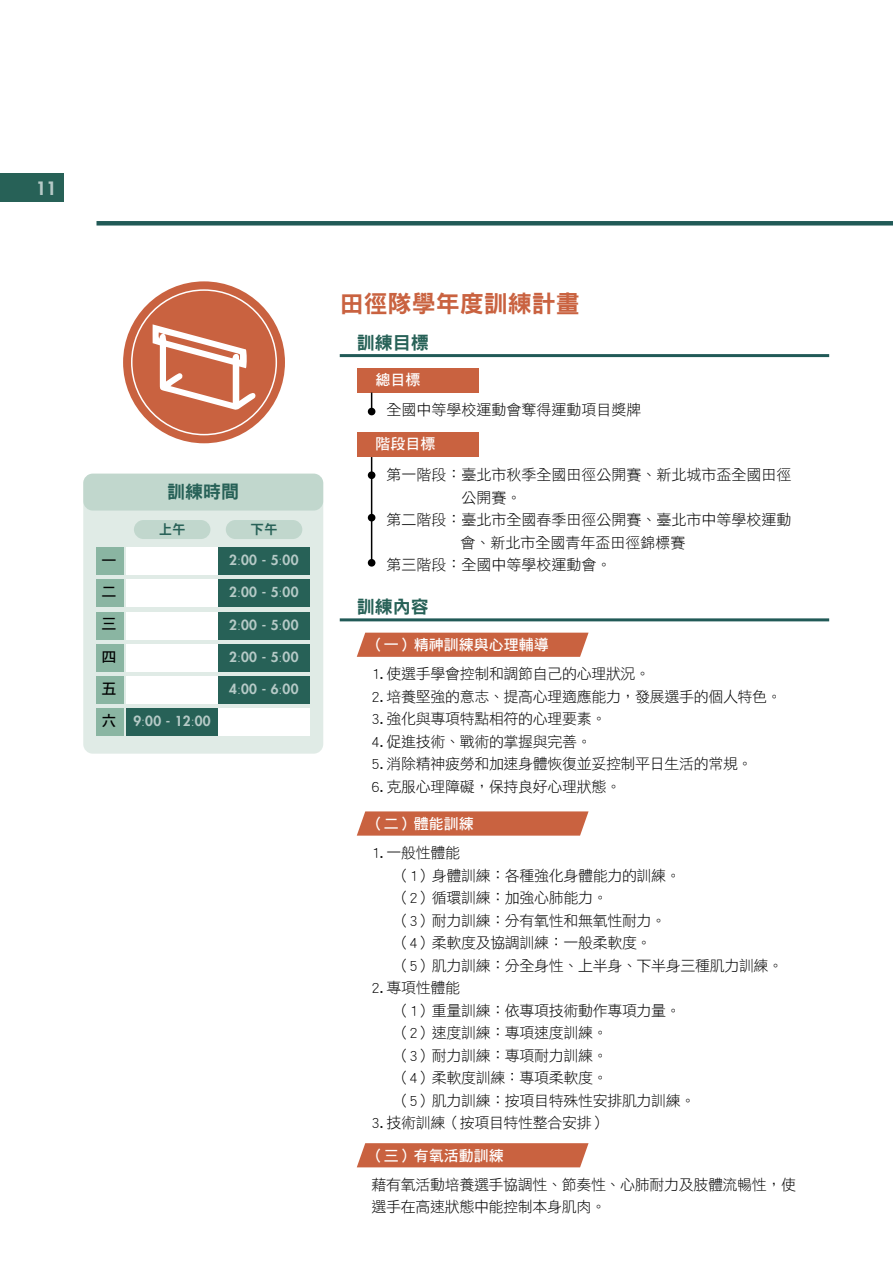
<style>
.page{position:relative;width:893px;height:1263px;background:#fff}
.page>*{position:absolute;margin:0;border:0;box-sizing:border-box;transform-origin:0 0}
.t1{font:24px "DF Hei Std W9";color:#c96240}
.t2{font:18px "DF Hei Std W9";color:#276157}
.t3{font:800 18px "Futura";color:#b6cac7}
.t4{font:15px/22.5px "DF Hei Std W3";letter-spacing:-.025em;color:#000}
.t5{font:15px "DF Hei Std W3";color:#000}
.t6{font:15px "DF Hei Std W7";color:#fff}
.t7{font:15px "DF Hei Std W7";color:#000}
.t8{font:800 13.5px "Futura";letter-spacing:.025em;color:#b6cac7}
.t9{font:13.5px "DF Hei Std W9";color:#276157}
.s1{font-family:"Adobe Ming Std";font-weight:300}
.s2{font-family:"DF Hei Std W7";font-weight:400;font-size:15px;color:#000}
</style>
<div class="page">
<div style="left:96px;top:221px;width:797px;height:5px;background:#215a57"></div>
<div style="left:83px;top:474px;width:240px;height:280px;background:#e0ebe6;border-radius:10px"></div>
<div style="left:83px;top:474px;width:240px;height:37px;background:#c1d7cd;border-radius:10px"></div>
<hr style="left:340px;top:354px;width:489px;height:3px;background:#215a57">
<div style="left:123px;top:281px;width:162px;height:162px;background:#c96240;border-radius:50%"></div>
<svg style="left:153px;top:324px;width:103px;height:86px"></svg>
<div style="left:134px;top:520px;width:76px;height:19px;background:#c1d7cd;border-radius:10px"></div>
<div style="left:226px;top:520px;width:76px;height:19px;background:#c1d7cd;border-radius:10px"></div>
<hr style="left:340px;top:618px;width:489px;height:3px;background:#215a57">
<svg style="left:357px;top:633px;width:232px;height:24px;background:#cb6848"></svg>
<svg style="left:357px;top:811px;width:232px;height:25px;background:#cc6c4c"></svg>
<svg style="left:357px;top:1143px;width:232px;height:24px;background:#cb6948"></svg>
<div style="left:357px;top:368px;width:121px;height:24px;background:#c96240"></div>
<svg style="left:371px;top:392px;width:1px;height:16px"></svg>
<div style="left:368px;top:408px;width:7px;height:7px;background:#000;border-radius:50%"></div>
<div style="left:357px;top:433px;width:121px;height:24px;background:#c96240"></div>
<hr style="left:371px;top:457px;width:1px;height:107px;background:#000">
<div style="left:368px;top:471px;width:7px;height:8px;background:#000;border-radius:50%"></div>
<div style="left:368px;top:514px;width:7px;height:7px;background:#000;border-radius:50%"></div>
<div style="left:368px;top:559px;width:7px;height:8px;background:#000;border-radius:50%"></div>
<div style="left:126px;top:547px;width:92px;height:28px;background:#fff"></div>
<div style="left:218px;top:547px;width:92px;height:28px;background:#276157"></div>
<div style="left:96px;top:547px;width:28px;height:28px;background:#8ab5a2"></div>
<div style="left:126px;top:579px;width:92px;height:28px;background:#fff"></div>
<div style="left:218px;top:579px;width:92px;height:28px;background:#276157"></div>
<div style="left:96px;top:579px;width:28px;height:28px;background:#8ab5a2"></div>
<div style="left:126px;top:611px;width:92px;height:28px;background:#fff"></div>
<div style="left:218px;top:611px;width:92px;height:28px;background:#276157"></div>
<div style="left:96px;top:611px;width:28px;height:28px;background:#8ab5a2"></div>
<div style="left:126px;top:644px;width:92px;height:28px;background:#fff"></div>
<div style="left:218px;top:644px;width:92px;height:28px;background:#276157"></div>
<div style="left:96px;top:644px;width:28px;height:28px;background:#8ab5a2"></div>
<div style="left:126px;top:676px;width:92px;height:28px;background:#fff"></div>
<div style="left:218px;top:676px;width:92px;height:28px;background:#276157"></div>
<div style="left:96px;top:676px;width:28px;height:28px;background:#8ab5a2"></div>
<div style="left:218px;top:708px;width:92px;height:28px;background:#fff"></div>
<div style="left:126px;top:708px;width:92px;height:28px;background:#276157"></div>
<div style="left:96px;top:708px;width:28px;height:28px;background:#8ab5a2"></div>
<div style="left:0;top:174px;width:64px;height:28px;background:#276157"></div>
<p class="t3" style="left:36px;top:177px;width:22px">11</p>
<h1 class="t1" style="left:340px;top:290px;width:241px">田徑隊學年度訓練計畫</h1>
<p class="t2" style="left:167px;top:482px;width:73px">訓練時間</p>
<p class="t9" style="left:159px;top:522px;width:28px">上午</p>
<p class="t9" style="left:251px;top:522px;width:28px">下午</p>
<p class="t2" style="left:357px;top:332px;width:74px">訓練目標</p>
<p class="t6" style="left:375px;top:371px;width:46px">總目標</p>
<p class="t5" style="left:386px;top:402px;width:256px">全國中等學校運動會奪得運動項目獎牌</p>
<p class="t6" style="left:375px;top:436px;width:62px">階段目標</p>
<p class="t5" style="left:386px;top:466px;width:406px">第一階段：臺北市秋季全國田徑公開賽、新北城市盃全國田徑</p>
<p class="t4" style="left:461px;top:486px;width:61px">公開賽。</p>
<p class="t5" style="left:386px;top:511px;width:406px">第二階段：臺北市全國春季田徑公開賽、臺北市中等學校運動</p>
<p class="t5" style="left:460px;top:534px;width:226px">會、新北市全國青年盃田徑錦標賽</p>
<p class="t7" style="left:101px;top:553px;width:16px">一</p>
<p class="t8" style="left:229px;top:552px;width:71px">2<span class="s1">:</span>00 - 5<span class="s1">:</span>00</p>
<p class="t5" style="left:386px;top:556px;width:226px">第三階段：全國中等學校運動會。</p>
<p class="t7" style="left:101px;top:584px;width:16px">二</p>
<p class="t8" style="left:229px;top:584px;width:71px">2<span class="s1">:</span>00 - 5<span class="s1">:</span>00</p>
<p class="t7" style="left:101px;top:616px;width:16px">三</p>
<p class="t8" style="left:229px;top:616px;width:71px">2<span class="s1">:</span>00 - 5<span class="s1">:</span>00</p>
<p class="t7" style="left:101px;top:648px;width:16px">四</p>
<p class="t8" style="left:229px;top:648px;width:71px">2<span class="s1">:</span>00 - 5<span class="s1">:</span>00</p>
<p class="t7" style="left:101px;top:680px;width:16px">五</p>
<p class="t8" style="left:229px;top:681px;width:71px">4<span class="s1">:</span>00 - 6<span class="s1">:</span>00</p>
<p class="t8" style="left:101px;top:713px;width:111px"><span class="s2">六</span> 9<span class="s1">:</span>00 - 12<span class="s1">:</span>00</p>
<p class="t2" style="left:357px;top:597px;width:74px">訓練內容</p>
<p class="t6" style="left:369px;top:636px;width:182px">（一）精神訓練與心理輔導</p>
<p class="t4" style="left:372px;top:662px;width:412px">1.使選手學會控制和調節自己的心理狀況。<br>2.培養堅強的意志、提高心理適應能力，發展選手的個人特色。<br>3.強化與專項特點相符的心理要素。<br>4.促進技術、戰術的掌握與完善。<br>5.消除精神疲勞和加速身體恢復並妥控制平日生活的常規。<br>6.克服心理障礙，保持良好心理狀態。</p>
<p class="t6" style="left:369px;top:815px;width:107px">（二）體能訓練</p>
<p class="t4" style="left:372px;top:841px;width:90px">1.一般性體能</p>
<p class="t4" style="left:395px;top:864px;width:288px">（1）身體訓練：各種強化身體能力的訓練。</p>
<p class="t4" style="left:395px;top:886px;width:214px">（2）循環訓練：加強心肺能力。</p>
<p class="t4" style="left:395px;top:909px;width:273px">（3）耐力訓練：分有氧性和無氧性耐力。</p>
<p class="t4" style="left:395px;top:931px;width:258px">（4）柔軟度及協調訓練：一般柔軟度。</p>
<p class="t4" style="left:395px;top:954px;width:390px">（5）肌力訓練：分全身性、上半身、下半身三種肌力訓練。</p>
<p class="t4" style="left:372px;top:976px;width:90px">2.專項性體能</p>
<p class="t4" style="left:395px;top:999px;width:288px">（1）重量訓練：依專項技術動作專項力量。</p>
<p class="t4" style="left:395px;top:1021px;width:214px">（2）速度訓練：專項速度訓練。</p>
<p class="t4" style="left:395px;top:1044px;width:214px">（3）耐力訓練：專項耐力訓練。</p>
<p class="t4" style="left:395px;top:1066px;width:214px">（4）柔軟度訓練：專項柔軟度。</p>
<p class="t4" style="left:395px;top:1089px;width:302px">（5）肌力訓練：按項目特殊性安排肌力訓練。</p>
<p class="t4" style="left:372px;top:1111px;width:236px">3.技術訓練（按項目特性整合安排）</p>
<p class="t6" style="left:369px;top:1147px;width:137px">（三）有氧活動訓練</p>
<p class="t4" style="left:372px;top:1173px;width:426px">藉有氧活動培養選手協調性、節奏性、心肺耐力及肢體流暢性，使選手在高速狀態中能控制本身肌肉。</p>
</div>
